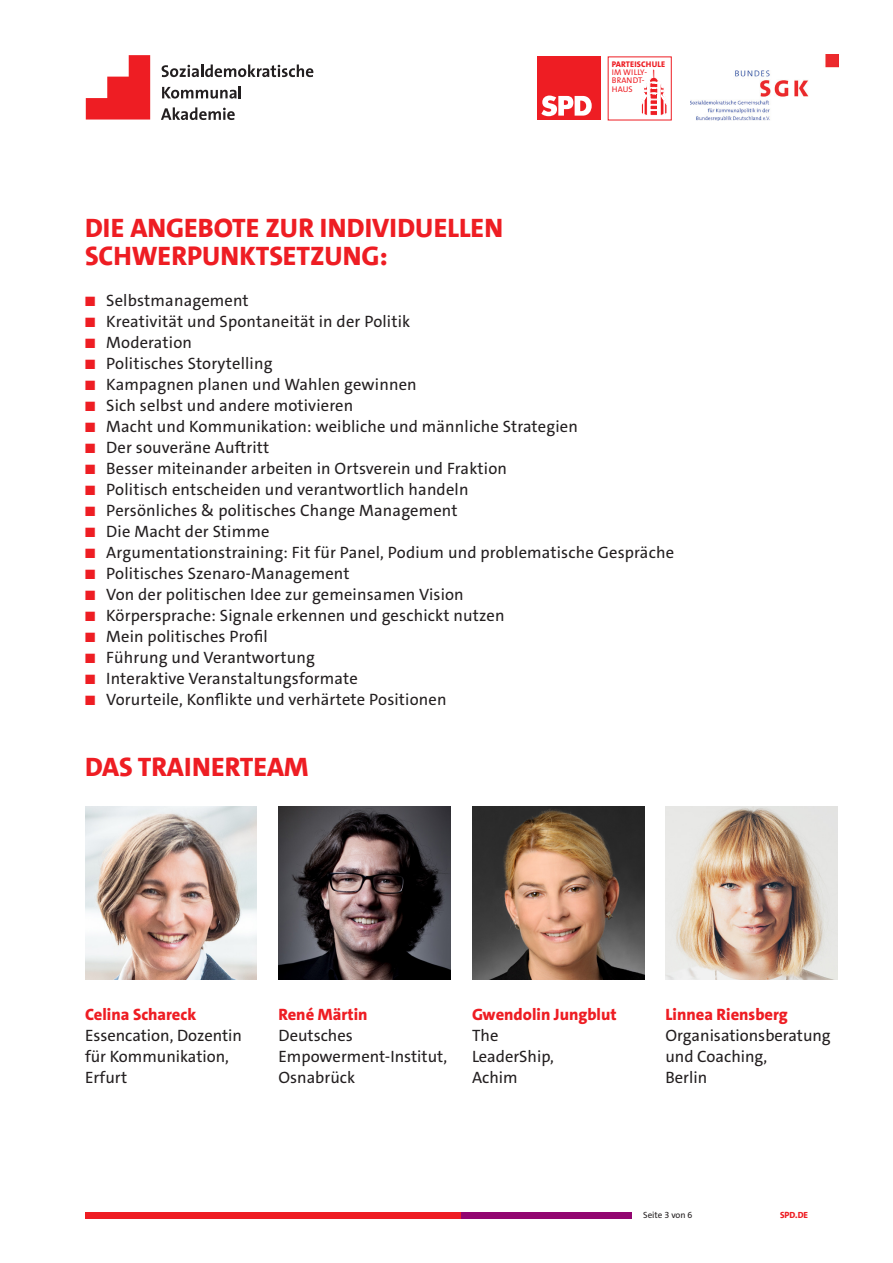
<style>
.page{position:relative;width:893px;height:1263px;background:#fff}
.page>*{position:absolute;margin:0;border:0;box-sizing:border-box;transform-origin:0 0}
.t1{font:800 27px/28.5px "SPD The Sans Versal";color:#ee1d23}
.t2{font:16.5px/21px "SPD The Sans";letter-spacing:.01em;color:#231f20}
.t3{font:800 16.5px "SPD The Sans";color:#ee1d23}
.t4{font:9px "SPD The Sans";color:#231f20}
.t5{font:800 9px "SPD The Sans Versal";color:#ee1d23}
.t6{font:8.25px/8.2px "The Sans LP5 Plain";letter-spacing:.015em;color:#ee1d23}
.t7{font:8.25px "The Sans LP8 Ex Bld";letter-spacing:.015em;color:#ee1d23}
.s1{color:#ee1d23}
</style>
<div class="page">
<div style="left:85px;top:1212px;width:376px;height:6px;background:#ee1d23"></div>
<div style="left:461px;top:1212px;width:171px;height:6px;background:#920570"></div>
<img style="left:691px;top:54px;width:148px;height:67px">
<div style="left:538px;top:57px;width:63px;height:63px;background:#ee1d23"></div>
<svg style="left:541px;top:96px;width:51px;height:20px"></svg>
<svg style="left:641px;top:69px;width:26px;height:47px"></svg>
<svg style="left:161px;top:107px;width:74px;height:13px"></svg>
<svg style="left:162px;top:86px;width:79px;height:13px"></svg>
<svg style="left:162px;top:64px;width:151px;height:13px"></svg>
<svg style="left:86px;top:55px;width:64px;height:65px"></svg>
<img style="left:85px;top:807px;width:172px;height:172px">
<img style="left:279px;top:807px;width:172px;height:172px">
<img style="left:472px;top:807px;width:172px;height:172px">
<img style="left:665px;top:807px;width:173px;height:172px">
<p class="t7" style="left:612px;top:59px;width:55px">PARTEISCHULE</p>
<p class="t6" style="left:612px;top:69px;width:37px">IM WILLY-<br>BRANDT-<br>HAUS</p>
<h1 class="t1" style="left:85px;top:214px;width:419px">DIE ANGEBOTE ZUR INDIVIDUELLEN<br>SCHWERPUNKTSETZUNG:</h1>
<p class="t2" style="left:85px;top:290px;width:165px"><span class="s1">■</span> Selbstmanagement</p>
<p class="t2" style="left:85px;top:311px;width:327px"><span class="s1">■</span> Kreativität und Spontaneität in der Politik</p>
<p class="t2" style="left:85px;top:332px;width:108px"><span class="s1">■</span> Moderation</p>
<p class="t2" style="left:85px;top:353px;width:189px"><span class="s1">■</span> Politisches Storytelling</p>
<p class="t2" style="left:85px;top:374px;width:333px"><span class="s1">■</span> Kampagnen planen und Wahlen gewinnen</p>
<p class="t2" style="left:85px;top:395px;width:270px"><span class="s1">■</span> Sich selbst und andere motivieren</p>
<p class="t2" style="left:85px;top:416px;width:494px"><span class="s1">■</span> Macht und Kommunikation: weibliche und männliche Strategien</p>
<p class="t2" style="left:85px;top:437px;width:186px"><span class="s1">■</span> Der souveräne Auftritt</p>
<p class="t2" style="left:85px;top:458px;width:423px"><span class="s1">■</span> Besser miteinander arbeiten in Ortsverein und Fraktion</p>
<p class="t2" style="left:85px;top:479px;width:385px"><span class="s1">■</span> Politisch entscheiden und verantwortlich handeln</p>
<p class="t2" style="left:85px;top:500px;width:374px"><span class="s1">■</span> Persönliches &amp; politisches Change Management</p>
<p class="t2" style="left:85px;top:521px;width:186px"><span class="s1">■</span> Die Macht der Stimme</p>
<p class="t2" style="left:85px;top:542px;width:590px"><span class="s1">■</span> Argumentationstraining: Fit für Panel, Podium und problematische Gespräche</p>
<p class="t2" style="left:85px;top:563px;width:266px"><span class="s1">■</span> Politisches Szenaro-Management</p>
<p class="t2" style="left:85px;top:584px;width:380px"><span class="s1">■</span> Von der politischen Idee zur gemeinsamen Vision</p>
<p class="t2" style="left:85px;top:605px;width:421px"><span class="s1">■</span> Körpersprache: Signale erkennen und geschickt nutzen</p>
<p class="t2" style="left:85px;top:626px;width:184px"><span class="s1">■</span> Mein politisches Profil</p>
<p class="t2" style="left:85px;top:647px;width:231px"><span class="s1">■</span> Führung und Verantwortung</p>
<p class="t2" style="left:85px;top:668px;width:274px"><span class="s1">■</span> Interaktive Veranstaltungsformate</p>
<p class="t2" style="left:85px;top:689px;width:363px"><span class="s1">■</span> Vorurteile, Konflikte und verhärtete Positionen</p>
<h1 class="t1" style="left:85px;top:752px;width:225px">DAS TRAINERTEAM</h1>
<p class="t3" style="left:85px;top:1004px;width:113px">Celina Schareck</p>
<p class="t2" style="left:85px;top:1025px;width:158px">Essencation, Dozentin für Kommunikation,<br>Erfurt</p>
<p class="t3" style="left:279px;top:1004px;width:91px">René Märtin</p>
<p class="t2" style="left:279px;top:1025px;width:170px">Deutsches<br>Empowerment-Institut,<br>Osnabrück</p>
<p class="t3" style="left:472px;top:1004px;width:146px">Gwendolin Jungblut</p>
<p class="t2" style="left:472px;top:1025px;width:84px">The<br>LeaderShip,<br>Achim</p>
<p class="t3" style="left:665px;top:1004px;width:124px">Linnea Riensberg</p>
<p class="t2" style="left:665px;top:1025px;width:167px">Organisationsberatung und Coaching,<br>Berlin</p>
<p class="t4" style="left:643px;top:1209px;width:51px">Seite 3 von 6</p>
<p class="t5" style="left:780px;top:1209px;width:30px">SPD.DE</p>
</div>
